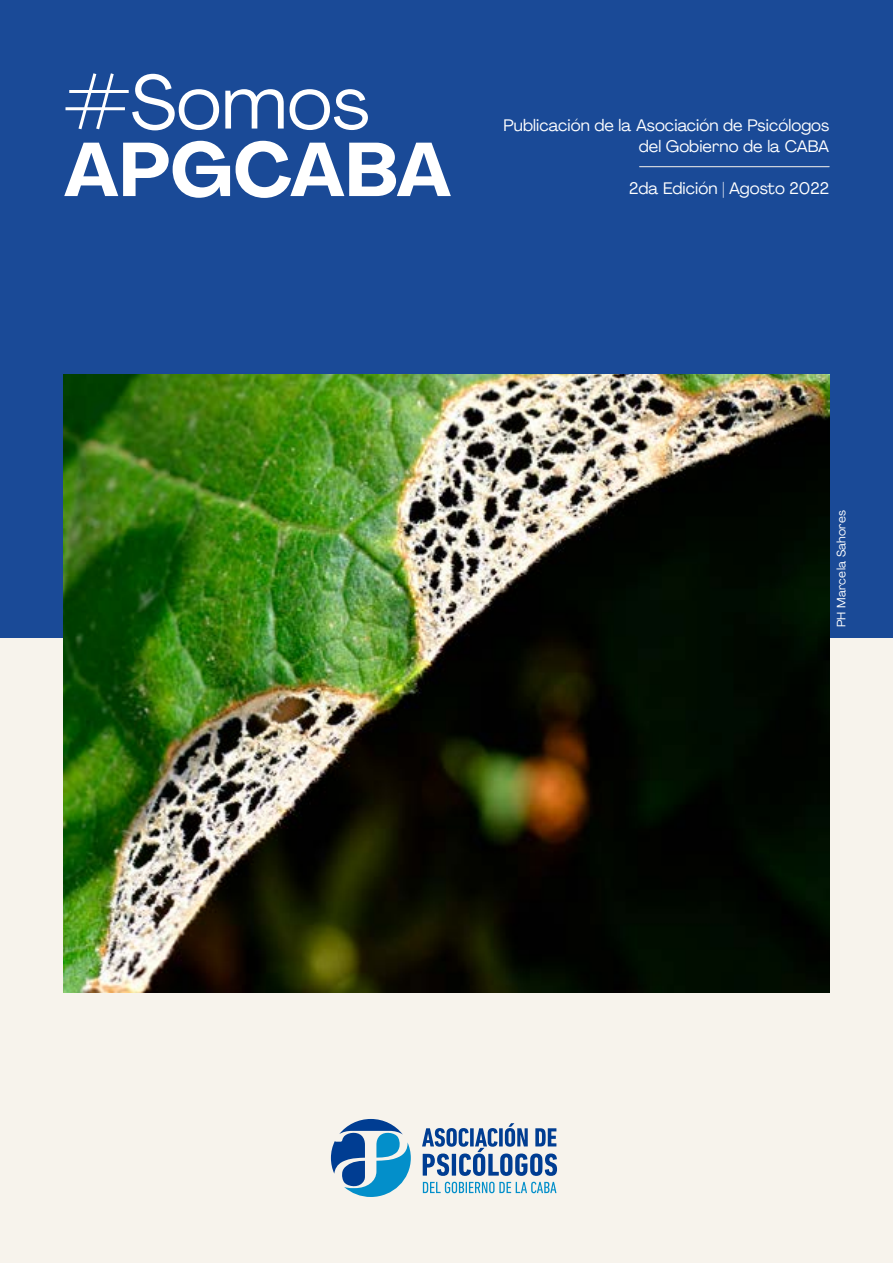
<style>
.page{position:relative;width:893px;height:1263px;background:#fff}
.page>*{position:absolute;margin:0;border:0;box-sizing:border-box;transform-origin:0 0}
.t1{font:700 75px/67.5px "Agrandir";color:#fff}
.t2{font:16.5px/21px "Agrandir";letter-spacing:.005em;color:#fff;text-align:right}
.t3{font:12px "Agrandir";letter-spacing:.015em;color:#fff}
.s1{font-weight:400}
</style>
<div class="page">
<div style="left:0;top:0;width:893px;height:639px;background:#1a4a97"></div>
<div style="left:0;top:639px;width:893px;height:624px;background:#f7f3ec"></div>
<hr style="left:639px;top:166px;width:190px;height:1px;background:#f7f3ec">
<svg style="left:331px;top:1119px;width:80px;height:78px"></svg>
<svg style="left:422px;top:1123px;width:135px;height:53px"></svg>
<svg style="left:423px;top:1182px;width:133px;height:11px"></svg>
<img style="left:64px;top:374px;width:765px;height:618px">
<h1 class="t1" style="left:64px;top:69px;width:389px">#<span class="s1">Somos<br></span>APGCABA</h1>
<p class="t2" style="left:504px;top:115px;width:327px">Publicación de la Asociación de Psicólogos del Gobierno de la CABA</p>
<p class="t2" style="left:629px;top:178px;width:202px">2da Edición | Agosto 2022</p>
<p class="t3" style="left:834px;top:627px;width:119px;rotate:-90deg">PH Marcela Sahores</p>
</div>
